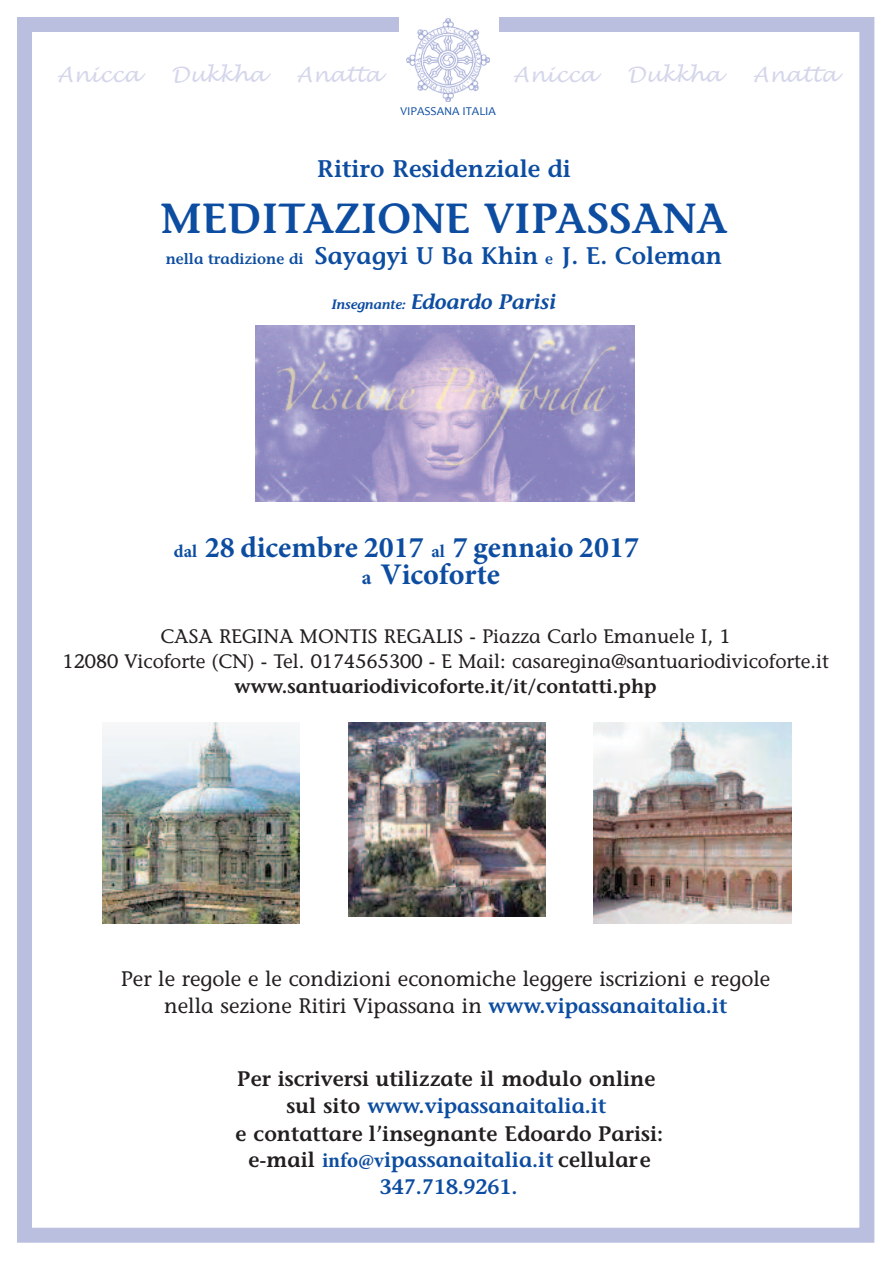
<style>
.page{position:relative;width:893px;height:1263px;background:#fff}
.page>*{position:absolute;margin:0;border:0;box-sizing:border-box;transform-origin:0 0}
.t1{font:600 42px "Stone Informal";color:#0d4da1}
.t2{font:700 30px/27.3px "Minion Pro";color:#0d4da1}
.t3{font:600 24px "Stone Informal";color:#0d4da1}
.t4{font:600 21px/27px "Stone Informal";color:#231f20;text-align:center}
.t5{font:21px/27px "Stone Informal";color:#231f20;text-align:center}
.t6{font:italic 21px "Lucida Handwriting";color:#d4d6eb}
.t7{font:italic 600 21px "Stone Informal";letter-spacing:-.01em;color:#0d4da1}
.t8{font:19.5px/25px "Stone Informal";color:#231f20;text-align:center}
.t9{font:600 19.5px "Stone Informal";color:#231f20}
.t10{font:12px "Candara";color:#0d4da1}
.s1{font-size:15px}
.s2{font-size:13.5px}
.s3{font-size:18px}
.s4{font-size:21px}
.s5{font-weight:600;color:#0d4da1}
.s6{color:#0d4da1}
.s7{font-family:"Minion Pro";font-weight:700;color:#0d4da1}
</style>
<div class="page">
<div style="left:17px;top:17px;width:857px;height:1226px;border:15px solid #babfe0"></div>
<div style="left:399px;top:9px;width:99px;height:94px;background:#fff"></div>
<img style="left:406px;top:18px;width:83px;height:84px">
<img style="left:255px;top:325px;width:379px;height:176px">
<img style="left:102px;top:722px;width:198px;height:202px">
<img style="left:348px;top:722px;width:198px;height:195px">
<img style="left:594px;top:722px;width:197px;height:202px">
<p class="t6" style="left:57px;top:60px;width:84px">Anicca</p>
<p class="t6" style="left:171px;top:60px;width:96px">Dukkha</p>
<p class="t6" style="left:297px;top:60px;width:86px">Anatta</p>
<p class="t6" style="left:513px;top:60px;width:84px">Anicca</p>
<p class="t6" style="left:627px;top:60px;width:96px">Dukkha</p>
<p class="t6" style="left:753px;top:60px;width:86px">Anatta</p>
<p class="t10" style="left:400px;top:103px;width:97px">VIPASSANA ITALIA</p>
<p class="t3" style="left:317px;top:159px;width:256px">Ritiro Residenziale di</p>
<h1 class="t1" style="left:161px;top:202px;width:568px">MEDITAZIONE VIPASSANA</h1>
<p class="t3" style="left:166px;top:246px;width:558px"><span class="s1">nella tradizione di</span> Sayagyi U Ba Khin <span class="s1">e</span> J. E. Coleman</p>
<p class="t7" style="left:332px;top:294px;width:226px"><span class="s2">Insegnante:</span> Edoardo Parisi</p>
<h2 class="t2" style="left:362px;top:533px;width:279px;text-indent:-188px"><span class="s3">dal</span> 28 dicembre 2017 <span class="s3">al</span> 7 gennaio 2017 <span class="s4">a</span> Vicoforte</h2>
<p class="t8" style="left:62px;top:624px;width:768px">CASA REGINA MONTIS REGALIS - Piazza Carlo Emanuele I, 1<br>12080 Vicoforte (CN) - Tel. 0174565300 - E Mail: casaregina@santuariodivicoforte.it</p>
<p class="t9" style="left:234px;top:679px;width:424px">www.santuariodivicoforte.it/it/contatti.php</p>
<p class="t5" style="left:121px;top:965px;width:651px">Per le regole e le condizioni economiche leggere iscrizioni e regole nella sezione Ritiri Vipassana in <span class="s5">www.vipassanaitalia.it</span></p>
<p class="t4" style="left:235px;top:1067px;width:429px">Per iscriversi utilizzate il modulo online sul sito <span class="s6">www.vipassanaitalia.it<br></span>e contattare l’insegnante Edoardo Parisi: e-mail <span class="s7">info@v</span><span class="s6">ipassanaitalia.it</span> cellulare <span class="s6">347.718</span><span class="s7">.</span><span class="s6">9261.</span></p>
</div>
